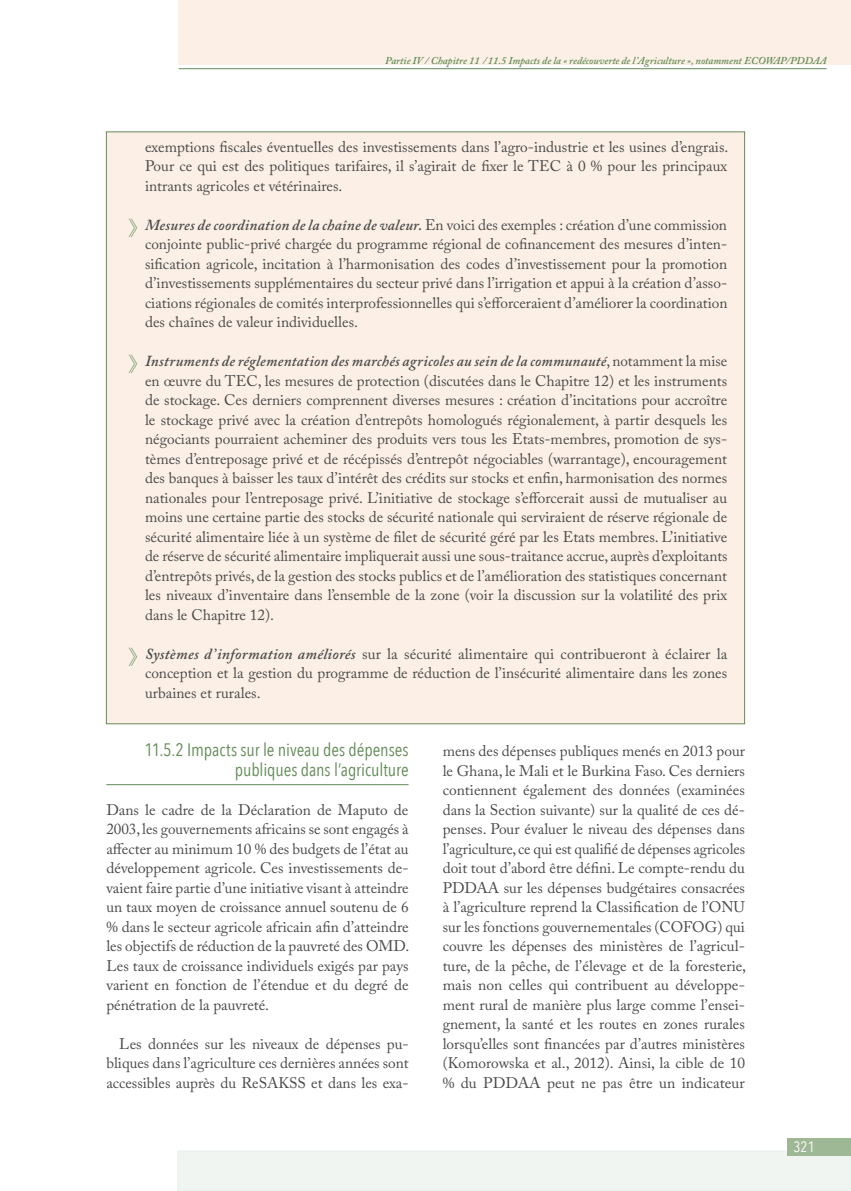
<style>
.page{position:relative;width:851px;height:1191px;background:#fff}
.page>*{position:absolute;margin:0;border:0;box-sizing:border-box;transform-origin:0 0}
.t1{font:18px/19.5px "Avenir Next Condensed";letter-spacing:-.005em;color:#638b57;text-align:right}
.t2{font:15.3px/19.5px "Adobe Caslon Pro";color:#4a4a49;text-align:justify}
.t3{font:15px "Avenir Next Condensed";color:#fff}
.t4{font:italic 600 10.5px "Adobe Caslon Pro";color:#638b57}
.s1{font-family:"Apple SD Gothic Neo";font-weight:100;font-size:22.5px;color:#638b57}
.s2{font-weight:600;font-style:italic}
</style>
<div class="page">
<div style="left:177px;top:1150px;width:673px;height:41px;background:#f0f5f2"></div>
<div style="left:787px;top:1138px;width:63px;height:17px;background:#9eb795"></div>
<div style="left:179px;top:1px;width:671px;height:64px;background:#fcf0e6"></div>
<hr style="left:179px;top:68px;width:647px;height:1px;background:#638b57">
<hr style="left:106px;top:784px;width:302px;height:1px;background:#638b57">
<div style="left:106px;top:132px;width:638px;height:592px;background:#fcf0e6"></div>
<p class="t4" style="left:385px;top:54px;width:442px">Partie IV / Chapitre 11 / 11.5 Impacts de la « redécouverte de l’Agriculture », notamment ECOWAP/PDDAA</p>
<p class="t2" style="left:145px;top:136px;width:584px">exemptions fiscales éventuelles des investissements dans l’agro-industrie et les usines d’engrais.<br>Pour ce qui est des politiques tarifaires, il s’agirait de fixer le TEC à 0 % pour les principaux intrants agricoles et vétérinaires.</p>
<p class="t2" style="left:145px;top:214px;width:584px;text-indent:-17px"><span class="s1">》</span> <span class="s2">Mesures de coordination de la chaîne de valeur.</span> En voici des exemples : création d’une commission conjointe public-privé chargée du programme régional de cofinancement des mesures d’inten&shy;sification agricole, incitation à l’harmonisation des codes d’investissement pour la promotion d’investissements supplémentaires du secteur privé dans l’irrigation et appui à la création d’asso&shy;ciations régionales de comités interprofessionnelles qui s’efforceraient d’améliorer la coordination des chaînes de valeur individuelles.</p>
<p class="t2" style="left:145px;top:351px;width:584px;text-indent:-17px"><span class="s1">》</span> <span class="s2">Instruments de réglementation des marchés agricoles au sein de la communauté</span>, notamment la mise en œuvre du TEC, les mesures de protection (discutées dans le Chapitre 12) et les instruments de stockage. Ces derniers comprennent diverses mesures : création d’incitations pour accroître le stockage privé avec la création d’entrepôts homologués régionalement, à partir desquels les négociants pourraient acheminer des produits vers tous les Etats-membres, promotion de sys&shy;tèmes d’entreposage privé et de récépissés d’entrepôt négociables (warrantage), encouragement des banques à baisser les taux d’intérêt des crédits sur stocks et enfin, harmonisation des normes nationales pour l’entreposage privé. L’initiative de stockage s’efforcerait aussi de mutualiser au moins une certaine partie des stocks de sécurité nationale qui serviraient de réserve régionale de sécurité alimentaire liée à un système de filet de sécurité géré par les Etats membres. L’initiative de réserve de sécurité alimentaire impliquerait aussi une sous-traitance accrue, auprès d’exploitants d’entrepôts privés, de la gestion des stocks publics et de l’amélioration des statistiques concernant les niveaux d’inventaire dans l’ensemble de la zone (voir la discussion sur la volatilité des prix dans le Chapitre 12).</p>
<p class="t2" style="left:145px;top:643px;width:583px;text-indent:-17px"><span class="s1">》</span> <span class="s2">Systèmes d’information améliorés</span> sur la sécurité alimentaire qui contribueront à éclairer la conception et la gestion du programme de réduction de l’insécurité alimentaire dans les zones urbaines et rurales.</p>
<p class="t1" style="left:144px;top:740px;width:265px">11.5.2 Impacts sur le niveau des dépenses publiques dans l’agriculture</p>
<p class="t2" style="left:106px;top:799px;width:304px">Dans le cadre de la Déclaration de Maputo de 2003, les gouvernements africains se sont engagés à affecter au minimum 10 % des budgets de l’état au développement agricole. Ces investissements de&shy;vaient faire partie d’une initiative visant à atteindre un taux moyen de croissance annuel soutenu de 6 % dans le secteur agricole africain afin d’atteindre les objectifs de réduction de la pauvreté des OMD.<br>Les taux de croissance individuels exigés par pays varient en fonction de l’étendue et du degré de pénétration de la pauvreté.</p>
<p class="t2" style="left:106px;top:1033px;width:304px;text-indent:13px">Les données sur les niveaux de dépenses pu&shy;bliques dans l’agriculture ces dernières années sont accessibles auprès du ReSAKSS et dans les exa-</p>
<p class="t2" style="left:442px;top:741px;width:305px">mens des dépenses publiques menés en 2013 pour le Ghana, le Mali et le Burkina Faso. Ces derniers contiennent également des données (examinées dans la Section suivante) sur la qualité de ces dé&shy;penses. Pour évaluer le niveau des dépenses dans l’agriculture, ce qui est qualifié de dépenses agricoles doit tout d’abord être défini. Le compte-rendu du PDDAA sur les dépenses budgétaires consacrées à l’agriculture reprend la Classification de l’ONU sur les fonctions gouvernementales (COFOG) qui couvre les dépenses des ministères de l’agricul&shy;ture, de la pêche, de l’élevage et de la foresterie, mais non celles qui contribuent au développe&shy;ment rural de manière plus large comme l’ensei&shy;gnement, la santé et les routes en zones rurales lorsqu’elles sont financées par d’autres ministères (Komorowska et al., 2012). Ainsi, la cible de 10 % du PDDAA peut ne pas être un indicateur</p>
<p class="t3" style="left:793px;top:1137px;width:23px">321</p>
</div>
